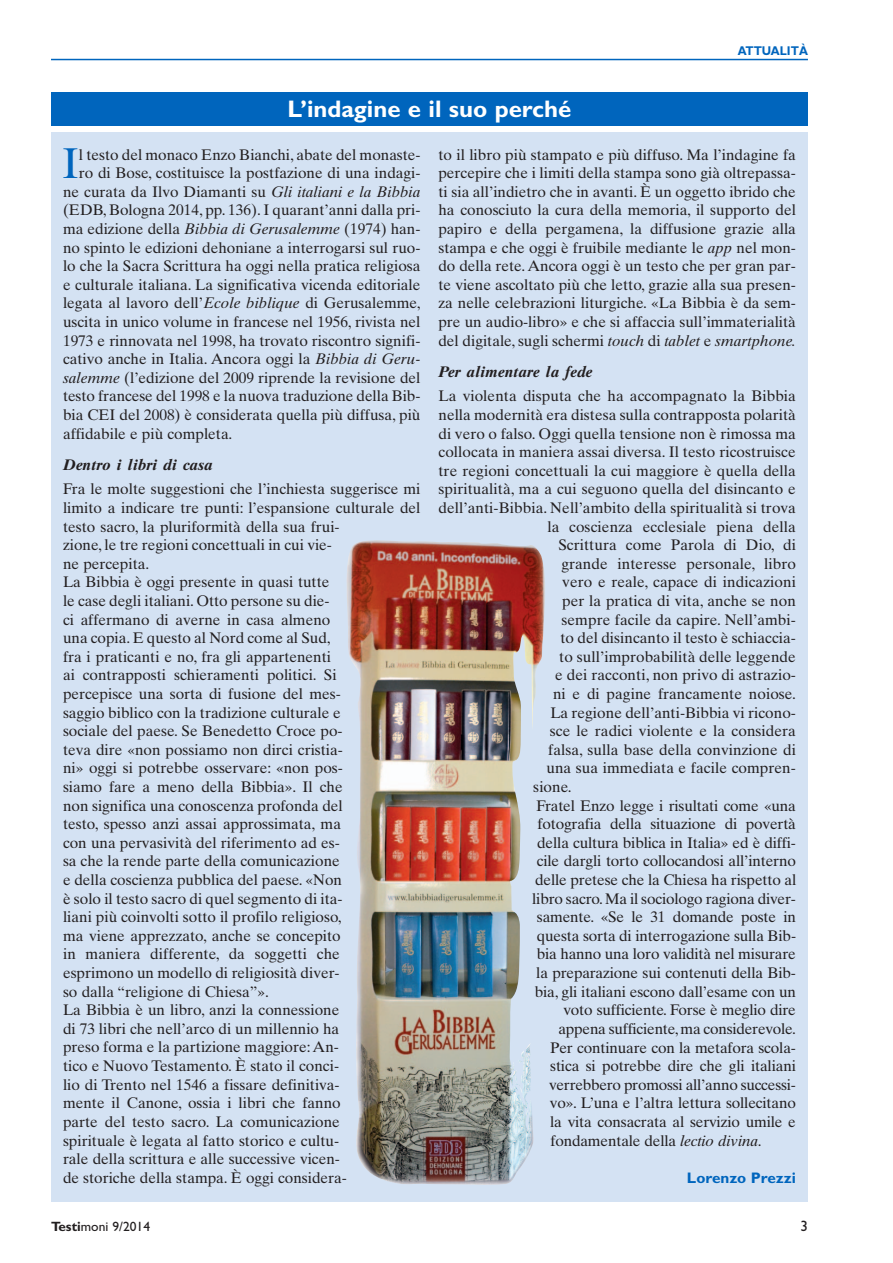
<style>
.page{position:relative;width:893px;height:1263px;background:#fff}
.page>*{position:absolute;margin:0;border:0;box-sizing:border-box;transform-origin:0 0}
.t1{font:43.05px "Times Ten";color:#0065bd}
.t2{font:700 24px "Gill Sans";color:#fff}
.t3{font:15.3px/18.6px "Times Ten";color:#231f20}
.t4{font:italic 700 15.3px "Times Ten";color:#231f20}
.t5{font:700 15.3px "Gill Sans";color:#0065bd}
.t6{font:15px "Gill Sans";color:#231f20}
.t7{font:13.5px "Gill Sans";color:#231f20}
.t8{font:700 12.75px "Gill Sans";color:#0065bd;scale:.9 1}
.s1{font-style:italic}
.s2{font-weight:700}
</style>
<div class="page">
<div style="left:51px;top:132px;width:757px;height:1069px;background:#d4e2f3"></div>
<div style="left:51px;top:92px;width:757px;height:34px;background:#0065bd"></div>
<img style="left:347px;top:540px;width:198px;height:645px">
<hr style="left:51px;top:59px;width:757px;height:1px;background:#0065bd">
<h2 class="t2" style="left:288px;top:101px;width:285px">L’indagine e il suo perché</h2>
<p class="t8" style="left:738px;top:46px;width:79px">ATTUALITÀ</p>
<h1 class="t1" style="left:62px;top:147px;width:18px">I</h1>
<p class="t3" style="left:79px;top:147px;width:343px">l testo del monaco Enzo Bianchi, abate del monaste-</p>
<p class="t3" style="left:79px;top:165px;width:343px">ro di Bose, costituisce la postfazione di una indagi-</p>
<p class="t3" style="left:63px;top:184px;width:359px">ne curata da Ilvo Diamanti su <span class="s1">Gli italiani e la Bibbia</span></p>
<p class="t3" style="left:63px;top:202px;width:359px">(EDB, Bologna 2014, pp. 136). I quarant’anni dalla pri-</p>
<p class="t3" style="left:63px;top:221px;width:359px">ma edizione della <span class="s1">Bibbia di Gerusalemme</span> (1974) han-</p>
<p class="t3" style="left:63px;top:240px;width:359px">no spinto le edizioni dehoniane a interrogarsi sul ruo-</p>
<p class="t3" style="left:63px;top:258px;width:359px">lo che la Sacra Scrittura ha oggi nella pratica religiosa</p>
<p class="t3" style="left:63px;top:277px;width:359px">e culturale italiana. La significativa vicenda editoriale</p>
<p class="t3" style="left:63px;top:295px;width:359px">legata al lavoro dell’<span class="s1">Ecole biblique</span> di Gerusalemme,</p>
<p class="t3" style="left:63px;top:314px;width:359px">uscita in unico volume in francese nel 1956, rivista nel</p>
<p class="t3" style="left:63px;top:333px;width:359px">1973 e rinnovata nel 1998, ha trovato riscontro signifi-</p>
<p class="t3" style="left:63px;top:351px;width:359px">cativo anche in Italia. Ancora oggi la <span class="s1">Bibbia di Geru-</span></p>
<p class="t3" style="left:63px;top:370px;width:359px"><span class="s1">salemme</span> (l’edizione del 2009 riprende la revisione del</p>
<p class="t3" style="left:63px;top:388px;width:359px">testo francese del 1998 e la nuova traduzione della Bib-</p>
<p class="t3" style="left:63px;top:407px;width:359px">bia CEI del 2008) è considerata quella più diffusa, più</p>
<p class="t3" style="left:63px;top:426px;width:171px">affidabile e più completa.</p>
<p class="t4" style="left:63px;top:459px;width:151px">Dentro i libri di casa</p>
<p class="t3" style="left:63px;top:481px;width:359px">Fra le molte suggestioni che l’inchiesta suggerisce mi limito a indicare tre punti: l’espansione culturale del testo sacro, la pluriformità della sua frui-<br>zione, le tre regioni concettuali in cui vie-<br>ne percepita.<br>La Bibbia è oggi presente in quasi tutte<br>le case degli italiani. Otto persone su die-<br>ci affermano di averne in casa almeno<br>una copia. E questo al Nord come al Sud,<br>fra i praticanti e no, fra gli appartenenti<br>ai contrapposti schieramenti politici. Si<br>percepisce una sorta di fusione del mes-<br>saggio biblico con la tradizione culturale e<br>sociale del paese. Se Benedetto Croce po-<br>teva dire «non possiamo non dirci cristia-<br>ni» oggi si potrebbe osservare: «non pos-<br>siamo fare a meno della Bibbia». Il che<br>non significa una conoscenza profonda del<br>testo, spesso anzi assai approssimata, ma<br>con una pervasività del riferimento ad es-<br>sa che la rende parte della comunicazione<br>e della coscienza pubblica del paese. «Non<br>è solo il testo sacro di quel segmento di ita-<br>liani più coinvolti sotto il profilo religioso,<br>ma viene apprezzato, anche se concepito<br>in maniera differente, da soggetti che<br>esprimono un modello di religiosità diver-<br>so dalla “religione di Chiesa”».<br>La Bibbia è un libro, anzi la connessione<br>di 73 libri che nell’arco di un millennio ha<br>preso forma e la partizione maggiore: An-<br>tico e Nuovo Testamento. È stato il conci-<br>lio di Trento nel 1546 a fissare definitiva-<br>mente il Canone, ossia i libri che fanno<br>parte del testo sacro. La comunicazione<br>spirituale è legata al fatto storico e cultu-<br>rale della scrittura e alle successive vicen-<br>de storiche della stampa. È oggi considera-</p>
<p class="t3" style="left:438px;top:147px;width:359px;text-align:justify">to il libro più stampato e più diffuso. Ma l’indagine fa percepire che i limiti della stampa sono già oltrepassa&shy;ti sia all’indietro che in avanti. È un oggetto ibrido che ha conosciuto la cura della memoria, il supporto del papiro e della pergamena, la diffusione grazie alla stampa e che oggi è fruibile mediante le <span class="s1">app</span> nel mon&shy;do della rete. Ancora oggi è un testo che per gran par&shy;te viene ascoltato più che letto, grazie alla sua presen&shy;za nelle celebrazioni liturgiche. «La Bibbia è da sem&shy;pre un audio-libro» e che si affaccia sull’immaterialità del digitale, sugli schermi <span class="s1">touch</span> di <span class="s1">tablet</span> e <span class="s1">smartphone.</span></p>
<p class="t4" style="left:438px;top:366px;width:155px">Per alimentare la fede</p>
<p class="t3" style="left:438px;top:388px;width:359px">La violenta disputa che ha accompagnato la Bibbia</p>
<p class="t3" style="left:438px;top:407px;width:359px">nella modernità era distesa sulla contrapposta polarità</p>
<p class="t3" style="left:438px;top:426px;width:359px">di vero o falso. Oggi quella tensione non è rimossa ma</p>
<p class="t3" style="left:438px;top:444px;width:359px">collocata in maniera assai diversa. Il testo ricostruisce</p>
<p class="t3" style="left:438px;top:463px;width:359px">tre regioni concettuali la cui maggiore è quella della</p>
<p class="t3" style="left:438px;top:481px;width:359px">spiritualità, ma a cui seguono quella del disincanto e</p>
<p class="t3" style="left:438px;top:500px;width:359px">dell’anti-Bibbia. Nell’ambito della spiritualità si trova</p>
<p class="t3" style="left:547px;top:519px;width:250px">la coscienza ecclesiale piena della</p>
<p class="t3" style="left:558px;top:537px;width:239px">Scrittura come Parola di Dio, di</p>
<p class="t3" style="left:561px;top:556px;width:236px">grande interesse personale, libro</p>
<p class="t3" style="left:562px;top:574px;width:235px">vero e reale, capace di indicazioni</p>
<p class="t3" style="left:562px;top:593px;width:235px">per la pratica di vita, anche se non</p>
<p class="t3" style="left:561px;top:612px;width:236px">sempre facile da capire. Nell’ambi-</p>
<p class="t3" style="left:560px;top:630px;width:237px">to del disincanto il testo è schiaccia-</p>
<p class="t3" style="left:559px;top:649px;width:238px">to sull’improbabilità delle leggende</p>
<p class="t3" style="left:555px;top:667px;width:242px">e dei racconti, non privo di astrazio-</p>
<p class="t3" style="left:553px;top:686px;width:244px">ni e di pagine francamente noiose.</p>
<p class="t3" style="left:550px;top:705px;width:247px">La regione dell’anti-Bibbia vi ricono-</p>
<p class="t3" style="left:550px;top:723px;width:248px">sce le radici violente e la considera</p>
<p class="t3" style="left:548px;top:742px;width:249px">falsa, sulla base della convinzione di</p>
<p class="t3" style="left:546px;top:760px;width:251px">una sua immediata e facile compren-</p>
<p class="t3" style="left:533px;top:779px;width:40px">sione.</p>
<p class="t3" style="left:536px;top:798px;width:261px">Fratel Enzo legge i risultati come «una</p>
<p class="t3" style="left:537px;top:816px;width:260px">fotografia della situazione di povertà</p>
<p class="t3" style="left:537px;top:835px;width:260px">della cultura biblica in Italia» ed è diffi-</p>
<p class="t3" style="left:537px;top:853px;width:261px">cile dargli torto collocandosi all’interno</p>
<p class="t3" style="left:535px;top:872px;width:263px">delle pretese che la Chiesa ha rispetto al</p>
<p class="t3" style="left:532px;top:891px;width:265px">libro sacro. Ma il sociologo ragiona diver-</p>
<p class="t3" style="left:537px;top:909px;width:261px">samente. «Se le 31 domande poste in</p>
<p class="t3" style="left:537px;top:928px;width:261px">questa sorta di interrogazione sulla Bib-</p>
<p class="t3" style="left:537px;top:946px;width:261px">bia hanno una loro validità nel misurare</p>
<p class="t3" style="left:536px;top:965px;width:261px">la preparazione sui contenuti della Bib-</p>
<p class="t3" style="left:535px;top:984px;width:263px">bia, gli italiani escono dall’esame con un</p>
<p class="t3" style="left:563px;top:1002px;width:234px">voto sufficiente. Forse è meglio dire</p>
<p class="t3" style="left:559px;top:1021px;width:239px">appena sufficiente, ma considerevole.</p>
<p class="t3" style="left:550px;top:1039px;width:247px">Per continuare con la metafora scola-</p>
<p class="t3" style="left:550px;top:1058px;width:247px">stica si potrebbe dire che gli italiani</p>
<p class="t3" style="left:549px;top:1077px;width:248px">verrebbero promossi all’anno successi-</p>
<p class="t3" style="left:550px;top:1095px;width:247px">vo». L’una e l’altra lettura sollecitano</p>
<p class="t3" style="left:550px;top:1114px;width:247px">la vita consacrata al servizio umile e</p>
<p class="t3" style="left:550px;top:1132px;width:213px">fondamentale della <span class="s1">lectio divina</span>.</p>
<p class="t5" style="left:687px;top:1172px;width:110px">Lorenzo Prezzi</p>
<p class="t7" style="left:51px;top:1222px;width:101px"><span class="s2">Testi</span>moni 9/2014</p>
<p class="t6" style="left:800px;top:1221px;width:9px">3</p>
</div>
